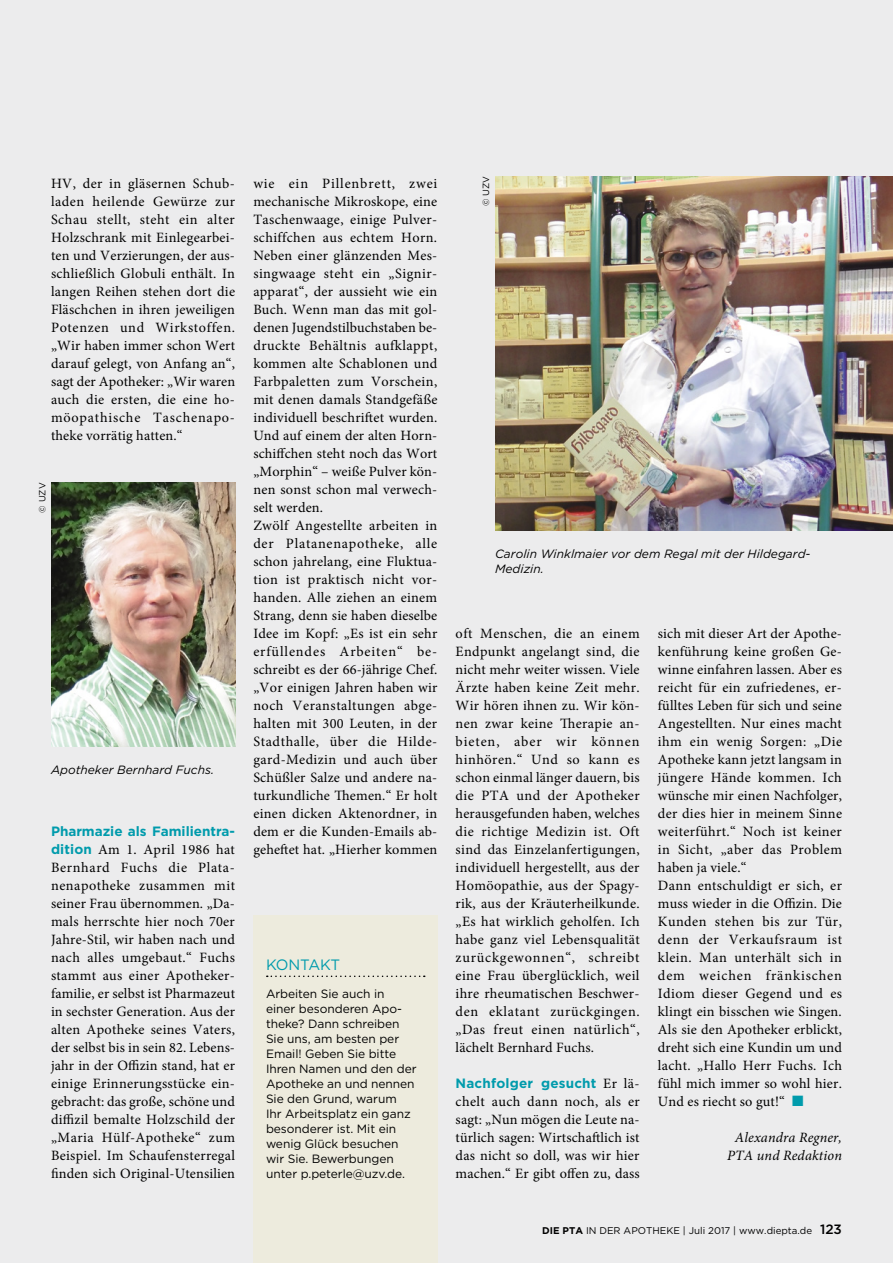
<style>
.page{position:relative;width:893px;height:1263px;background:#ececed}
.page>*{position:absolute;margin:0;border:0;box-sizing:border-box;transform-origin:0 0}
.t1{font:15px "Gotham";letter-spacing:-.015em;color:#009bac}
.Praxis_Grundtext{font:14.25px/18px "Minion Pro";letter-spacing:.02em;color:#000}
.Praxis_Autor{font:italic 14.25px/18px "Minion Pro";letter-spacing:.01em;color:#000;text-align:center}
.Praxis_Grundtext-2{font:700 13.5px "Gotham";color:#009bac}
.t2{font:500 13.5px "Gotham";color:#000}
.t3{font:12px/15px "Gotham";letter-spacing:-.005em;color:#000}
.Praxis_BU{font:italic 12px/15px "Gotham";color:#000}
.t4{font:9.75px "Gotham";color:#000}
.Praxis_Bildquelle{font:9px "Gotham";color:#000}
.s1{font-family:"Gotham";font-weight:700;font-size:13.5px;color:#009bac}
.s2{font-family:"Minion Pro";font-weight:400;font-size:14.25px;color:#000}
.s3{color:#009bac}
.s4{font-weight:700}
</style>
<div class="page">
<div style="left:253px;top:915px;width:184px;height:348px;background:#edebdd"></div>
<svg style="left:267px;top:975px;width:158px;height:2px"></svg>
<img style="left:495px;top:176px;width:398px;height:354px">
<img style="left:51px;top:482px;width:184px;height:264px">
<p class="Praxis_Grundtext" style="left:51px;top:175px;width:186px">HV, der in gläsernen Schub&shy;laden heilende Gewürze zur<br>Schau stellt, steht ein alter<br>Holzschrank mit Einlegearbei&shy;ten und Verzierungen, der aus&shy;schließlich Globuli enthält. In langen Reihen stehen dort die<br>Fläschchen in ihren jeweiligen<br>Potenzen und Wirkstoffen. „Wir haben immer schon Wert darauf gelegt, von Anfang an“, sagt der Apotheker: „Wir waren auch die ersten, die eine ho&shy;möopathische Taschenapo&shy;theke vorrätig hatten.“</p>
<p class="Praxis_Bildquelle" style="left:37px;top:513px;width:31px;rotate:-90deg">© UZV</p>
<p class="Praxis_BU" style="left:51px;top:762px;width:165px">Apotheker Bernhard Fuchs.</p>
<p class="Praxis_Grundtext-2" style="left:51px;top:822px;width:186px">Pharmazie als Familientra-</p>
<p class="Praxis_Grundtext" style="left:51px;top:841px;width:186px"><span class="s1">dition</span> Am 1. April 1986 hat<br>Bernhard Fuchs die Plata&shy;nenapotheke zusammen mit seiner Frau übernommen. „Da&shy;mals herrschte hier noch 70er<br>Jahre-Stil, wir haben nach und nach alles umgebaut.“ Fuchs stammt aus einer Apotheker&shy;familie, er selbst ist Pharmazeut in sechster Generation. Aus der alten Apotheke seines Vaters, der selbst bis in sein 82. Lebens&shy;jahr in der Offizin stand, hat er einige Erinnerungsstücke ein&shy;gebracht: das große, schöne und diffizil bemalte Holzschild der „Maria Hülf-Apotheke“ zum<br>Beispiel. Im Schaufensterregal finden sich Original-Utensilien</p>
<p class="Praxis_Grundtext" style="left:253px;top:175px;width:186px">wie ein Pillenbrett, zwei mechanische Mikroskope, eine<br>Taschenwaage, einige Pulver&shy;schiffchen aus echtem Horn.<br>Neben einer glänzenden Mes&shy;singwaage steht ein „Signir&shy;apparat“, der aussieht wie ein<br>Buch. Wenn man das mit gol&shy;denen Jugendstilbuchstaben be&shy;druckte Behältnis aufklappt, kommen alte Schablonen und<br>Farbpaletten zum Vorschein, mit denen damals Standgefäße individuell beschriftet wurden.<br>Und auf einem der alten Horn&shy;schiffchen steht noch das Wort „Morphin“ – weiße Pulver kön&shy;nen sonst schon mal verwech&shy;selt werden.</p>
<p class="Praxis_Grundtext" style="left:253px;top:517px;width:186px">Zwölf Angestellte arbeiten in der Platanenapotheke, alle schon jahrelang, eine Fluktua&shy;tion ist praktisch nicht vor&shy;handen. Alle ziehen an einem<br>Strang, denn sie haben dieselbe<br>Idee im Kopf: „Es ist ein sehr erfüllendes Arbeiten“ be&shy;schreibt es der 66-jährige Chef. „Vor einigen Jahren haben wir noch Veranstaltungen abge&shy;halten mit 300 Leuten, in der<br>Stadthalle, über die Hilde&shy;gard-Medizin und auch über<br>Schüßler Salze und andere na&shy;turkundliche Themen.“ Er holt einen dicken Aktenordner, in dem er die Kunden-Emails ab&shy;geheftet hat. „Hierher kommen</p>
<p class="t1" style="left:266px;top:955px;width:76px">KONTAKT</p>
<p class="t3" style="left:266px;top:986px;width:152px">Arbeiten Sie auch in einer besonderen Apo&shy;theke? Dann schreiben<br>Sie uns, am besten per<br>Email! Geben Sie bitte<br>Ihren Namen und den der<br>Apotheke an und nennen<br>Sie den Grund, warum<br>Ihr Arbeitsplatz ein ganz besonderer ist. Mit ein wenig Glück besuchen wir Sie. Bewerbungen unter p.peterle@uzv.de.</p>
<p class="Praxis_Bildquelle" style="left:480px;top:206px;width:31px;rotate:-90deg">© UZV</p>
<p class="Praxis_BU" style="left:495px;top:546px;width:317px">Carolin Winklmaier vor dem Regal mit der Hildegard-<br>Medizin.</p>
<p class="Praxis_Grundtext" style="left:456px;top:625px;width:186px">oft Menschen, die an einem<br>Endpunkt angelangt sind, die nicht mehr weiter wissen. Viele<br>Ärzte haben keine Zeit mehr.<br>Wir hören ihnen zu. Wir kön&shy;nen zwar keine Therapie an&shy;bieten, aber wir können hinhören.“ Und so kann es schon einmal länger dauern, bis die PTA und der Apotheker herausgefunden haben, welches die richtige Medizin ist. Oft sind das Einzelanfertigungen, individuell hergestellt, aus der<br>Homöopathie, aus der Spagy&shy;rik, aus der Kräuterheilkunde. „Es hat wirklich geholfen. Ich habe ganz viel Lebensqualität zurückgewonnen“, schreibt eine Frau überglücklich, weil ihre rheumatischen Beschwer&shy;den eklatant zurückgingen. „Das freut einen natürlich“, lächelt Bernhard Fuchs.</p>
<p class="Praxis_Grundtext-2" style="left:456px;top:1074px;width:186px">Nachfolger gesucht <span class="s2">Er lä-</span></p>
<p class="Praxis_Grundtext" style="left:456px;top:1093px;width:186px;text-align:justify">chelt auch dann noch, als er sagt: „Nun mögen die Leute na&shy;türlich sagen: Wirtschaftlich ist das nicht so doll, was wir hier machen.“ Er gibt offen zu, dass</p>
<p class="Praxis_Grundtext" style="left:658px;top:625px;width:186px;text-align:justify">sich mit dieser Art der Apothe&shy;kenführung keine großen Ge&shy;winne einfahren lassen. Aber es reicht für ein zufriedenes, er&shy;fülltes Leben für sich und seine Angestellten. Nur eines macht ihm ein wenig Sorgen: „Die Apotheke kann jetzt langsam in jüngere Hände kommen. Ich wünsche mir einen Nachfolger, der dies hier in meinem Sinne weiterführt.“ Noch ist keiner in Sicht, „aber das Problem haben ja viele.“</p>
<p class="Praxis_Grundtext" style="left:658px;top:877px;width:186px;text-align:justify">Dann entschuldigt er sich, er muss wieder in die Offizin. Die Kunden stehen bis zur Tür, denn der Verkaufsraum ist klein. Man unterhält sich in dem weichen fränkischen Idiom dieser Gegend und es klingt ein bisschen wie Singen.<br>Als sie den Apotheker erblickt, dreht sich eine Kundin um und lacht. „Hallo Herr Fuchs. Ich fühl mich immer so wohl hier.<br>Und es riecht so gut!“ <span class="s3">■</span></p>
<p class="Praxis_Autor" style="left:727px;top:1129px;width:116px">Alexandra Regner,<br>PTA und Redaktion</p>
<p class="t4" style="left:542px;top:1224px;width:271px"><span class="s4">DIE PTA</span> IN DER APOTHEKE | Juli 2017 | www.diepta.de</p>
<p class="t2" style="left:820px;top:1220px;width:23px">123</p>
</div>
